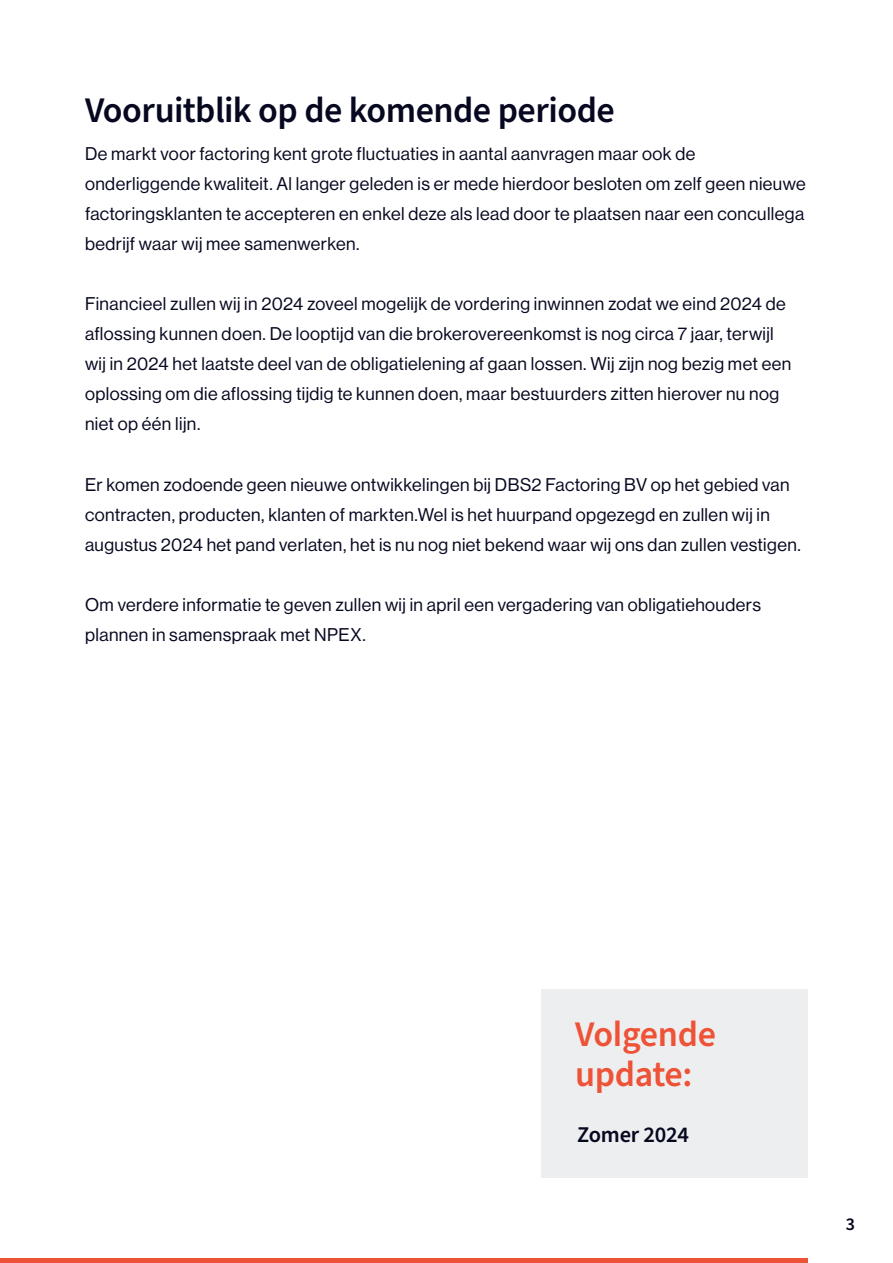
<style>
.page{position:relative;width:893px;height:1263px;background:#fff}
.page>*{position:absolute;margin:0;border:0;box-sizing:border-box;transform-origin:0 0}
.t1{font:600 36px "Source Sans Pro";letter-spacing:-.015em;color:#06081f}
.t2{font:600 36px/40.5px "Source Sans Pro";letter-spacing:-.01em;color:#ee5237}
.t3{font:600 22.5px "Source Sans Pro";letter-spacing:-.01em;color:#06081f}
.t4{font:18px/30px "Neue Haas Display";letter-spacing:.025em;color:#06081f}
.t5{font:600 18px "Source Sans Pro";color:#06081f}
</style>
<div class="page">
<div style="left:0;top:1258px;width:808px;height:5px;background:#ee5237"></div>
<div style="left:541px;top:989px;width:267px;height:189px;background:#edeeef"></div>
<h1 class="t1" style="left:85px;top:86px;width:531px">Vooruitblik op de komende periode</h1>
<p class="t4" style="left:85px;top:139px;width:722px">De markt voor factoring kent grote fluctuaties in aantal aanvragen maar ook de onderliggende kwaliteit. Al langer geleden is er mede hierdoor besloten om zelf geen nieuwe factoringsklanten te accepteren en enkel deze als lead door te plaatsen naar een concullega bedrijf waar wij mee samenwerken.</p>
<p class="t4" style="left:85px;top:289px;width:708px">Financieel zullen wij in 2024 zoveel mogelijk de vordering inwinnen zodat we eind 2024 de aflossing kunnen doen. De looptijd van die brokerovereenkomst is nog circa 7 jaar, terwijl wij in 2024 het laatste deel van de obligatielening af gaan lossen. Wij zijn nog bezig met een oplossing om die aflossing tijdig te kunnen doen, maar bestuurders zitten hierover nu nog niet op één lijn.</p>
<p class="t4" style="left:85px;top:469px;width:717px">Er komen zodoende geen nieuwe ontwikkelingen bij DBS2 Factoring BV op het gebied van contracten, producten, klanten of markten.Wel is het huurpand opgezegd en zullen wij in augustus 2024 het pand verlaten, het is nu nog niet bekend waar wij ons dan zullen vestigen.</p>
<p class="t4" style="left:85px;top:589px;width:677px">Om verdere informatie te geven zullen wij in april een vergadering van obligatiehouders plannen in samenspraak met NPEX.</p>
<h1 class="t2" style="left:575px;top:1015px;width:142px">Volgende update:</h1>
<p class="t3" style="left:577px;top:1120px;width:113px">Zomer 2024</p>
<p class="t5" style="left:846px;top:1212px;width:11px">3</p>
</div>
